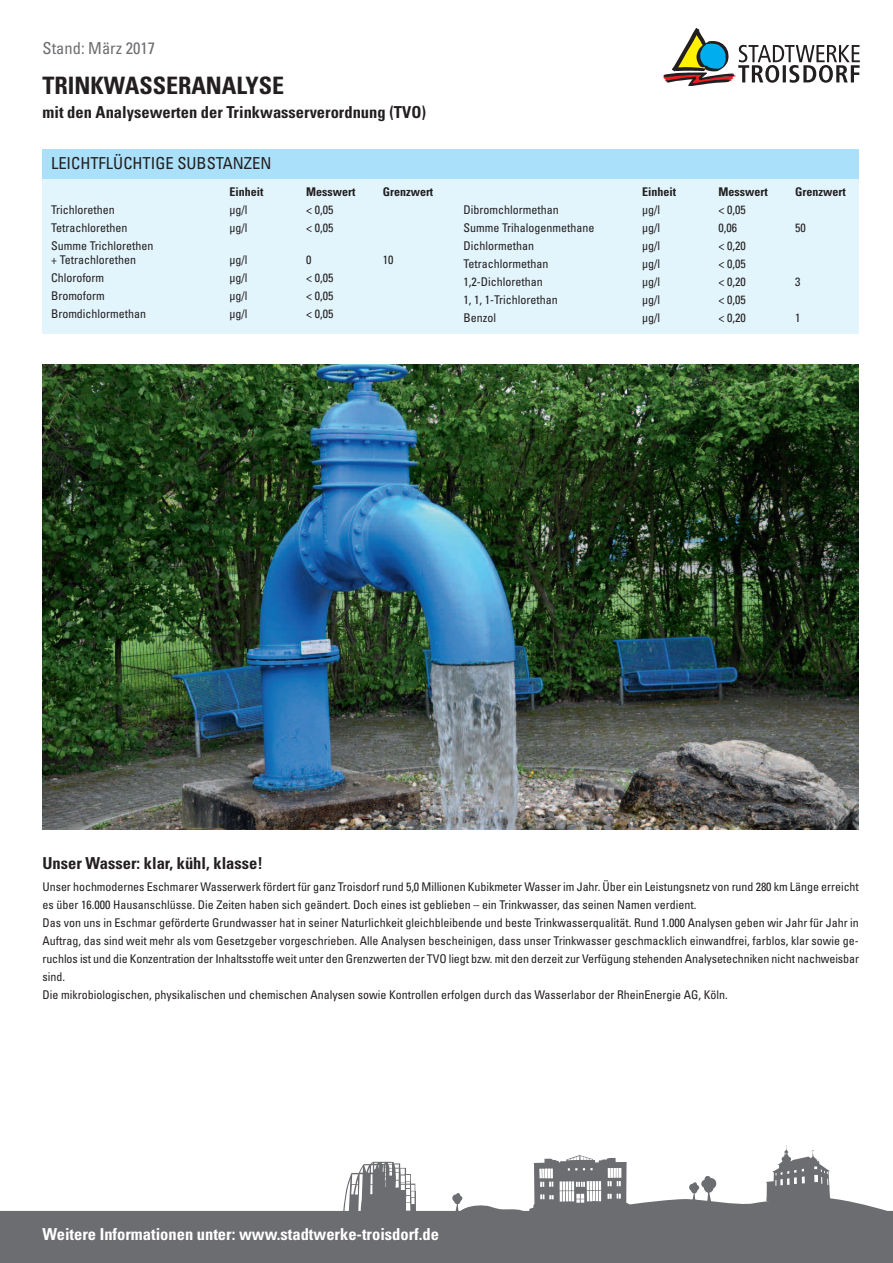
<style>
.page{position:relative;width:893px;height:1263px;background:#fff}
.page>*{position:absolute;margin:0;border:0;box-sizing:border-box;transform-origin:0 0}
.t1{font:700 condensed 24px "Univers";color:#231f20}
.t2{font:700 condensed 16.5px "Univers";color:#231f20}
.t3{font:700 condensed 16.5px "Univers";color:#fff}
.t4{font:condensed 16.5px "Univers";color:#231f20}
.t5{font:condensed 16.5px "Univers";color:#6c6d70}
.t6{font:condensed 12px/18px "Univers";color:#231f20}
.t7{font:700 condensed 12px "Univers";color:#231f20}
</style>
<div class="page">
<svg style="left:663px;top:28px;width:197px;height:57px"></svg>
<svg style="left:345px;top:1162px;width:71px;height:35px"></svg>
<svg style="left:0;top:1197px;width:893px;height:66px;background:#7e7f82"></svg>
<svg style="left:689px;top:1176px;width:28px;height:28px"></svg>
<svg style="left:452px;top:1193px;width:10px;height:19px"></svg>
<svg style="left:766px;top:1145px;width:64px;height:57px"></svg>
<svg style="left:529px;top:1155px;width:105px;height:61px"></svg>
<div style="left:43px;top:149px;width:816px;height:184px;background:#e2f4fc"></div>
<div style="left:43px;top:149px;width:816px;height:30px;background:#aae0f9"></div>
<img style="left:43px;top:365px;width:816px;height:465px">
<h2 class="t5" style="left:43px;top:43px;width:114px">Stand: März 2017</h2>
<h1 class="t1" style="left:43px;top:77px;width:243px">TRINKWASSERANALYSE</h1>
<h2 class="t2" style="left:43px;top:107px;width:385px">mit den Analysewerten der Trinkwasserverordnung (TVO)</h2>
<h2 class="t4" style="left:51px;top:157px;width:222px">LEICHTFLÜCHTIGE SUBSTANZEN</h2>
<p class="t7" style="left:230px;top:187px;width:35px">Einheit</p>
<p class="t7" style="left:306px;top:187px;width:51px">Messwert</p>
<p class="t7" style="left:383px;top:187px;width:52px">Grenzwert</p>
<p class="t6" style="left:51px;top:202px;width:65px">Trichlorethen</p>
<p class="t6" style="left:230px;top:202px;width:19px">µg/l</p>
<p class="t6" style="left:306px;top:202px;width:29px">&lt; 0,05</p>
<p class="t6" style="left:51px;top:220px;width:78px">Tetrachlorethen</p>
<p class="t6" style="left:230px;top:220px;width:19px">µg/l</p>
<p class="t6" style="left:306px;top:220px;width:29px">&lt; 0,05</p>
<p class="t6" style="left:51px;top:240px;width:104px;line-height:13.5px">Summe Trichlorethen + Tetrachlorethen</p>
<p class="t6" style="left:230px;top:251px;width:19px">µg/l</p>
<p class="t6" style="left:306px;top:251px;width:7px">0</p>
<p class="t6" style="left:383px;top:251px;width:12px">10</p>
<p class="t6" style="left:51px;top:269px;width:55px">Chloroform</p>
<p class="t6" style="left:230px;top:269px;width:19px">µg/l</p>
<p class="t6" style="left:306px;top:269px;width:29px">&lt; 0,05</p>
<p class="t6" style="left:51px;top:287px;width:55px">Bromoform</p>
<p class="t6" style="left:230px;top:287px;width:19px">µg/l</p>
<p class="t6" style="left:306px;top:287px;width:29px">&lt; 0,05</p>
<p class="t6" style="left:51px;top:305px;width:97px">Bromdichlormethan</p>
<p class="t6" style="left:230px;top:305px;width:19px">µg/l</p>
<p class="t6" style="left:306px;top:305px;width:29px">&lt; 0,05</p>
<p class="t7" style="left:642px;top:187px;width:35px">Einheit</p>
<p class="t7" style="left:719px;top:187px;width:51px">Messwert</p>
<p class="t7" style="left:795px;top:187px;width:52px">Grenzwert</p>
<p class="t6" style="left:463px;top:202px;width:97px">Dibromchlormethan</p>
<p class="t6" style="left:642px;top:202px;width:19px">µg/l</p>
<p class="t6" style="left:719px;top:202px;width:29px">&lt; 0,05</p>
<p class="t6" style="left:463px;top:220px;width:132px">Summe Trihalogenmethane</p>
<p class="t6" style="left:642px;top:220px;width:19px">µg/l</p>
<p class="t6" style="left:719px;top:220px;width:20px">0,06</p>
<p class="t6" style="left:795px;top:220px;width:12px">50</p>
<p class="t6" style="left:463px;top:238px;width:72px">Dichlormethan</p>
<p class="t6" style="left:642px;top:238px;width:19px">µg/l</p>
<p class="t6" style="left:719px;top:238px;width:29px">&lt; 0,20</p>
<p class="t6" style="left:463px;top:256px;width:86px">Tetrachlormethan</p>
<p class="t6" style="left:642px;top:256px;width:19px">µg/l</p>
<p class="t6" style="left:719px;top:256px;width:29px">&lt; 0,05</p>
<p class="t6" style="left:463px;top:274px;width:81px">1,2-Dichlorethan</p>
<p class="t6" style="left:642px;top:274px;width:19px">µg/l</p>
<p class="t6" style="left:719px;top:274px;width:29px">&lt; 0,20</p>
<p class="t6" style="left:795px;top:274px;width:7px">3</p>
<p class="t6" style="left:463px;top:292px;width:96px">1, 1, 1-Trichlorethan</p>
<p class="t6" style="left:642px;top:292px;width:19px">µg/l</p>
<p class="t6" style="left:719px;top:292px;width:29px">&lt; 0,05</p>
<p class="t6" style="left:463px;top:310px;width:34px">Benzol</p>
<p class="t6" style="left:642px;top:310px;width:19px">µg/l</p>
<p class="t6" style="left:719px;top:310px;width:29px">&lt; 0,20</p>
<p class="t6" style="left:795px;top:310px;width:7px">1</p>
<h2 class="t2" style="left:43px;top:857px;width:222px">Unser Wasser: klar, kühl, klasse!</h2>
<p class="t6" style="left:42px;top:878px;width:818px">Unser hochmodernes Eschmarer Wasserwerk fördert für ganz Troisdorf rund 5,0 Millionen Kubikmeter Wasser im Jahr. Über ein Leistungsnetz von rund 280 km Länge erreicht es über 16.000 Hausanschlüsse. Die Zeiten haben sich geändert. Doch eines ist geblieben – ein Trinkwasser, das seinen Namen verdient.<br>Das von uns in Eschmar geförderte Grundwasser hat in seiner Naturlichkeit gleichbleibende und beste Trinkwasserqualität. Rund 1.000 Analysen geben wir Jahr für Jahr in Auftrag, das sind weit mehr als vom Gesetzgeber vorgeschrieben. Alle Analysen bescheinigen, dass unser Trinkwasser geschmacklich einwandfrei, farblos, klar sowie ge&shy;ruchlos ist und die Konzentration der Inhaltsstoffe weit unter den Grenzwerten der TVO liegt bzw. mit den derzeit zur Verfügung stehenden Analysetechniken nicht nachweisbar sind.<br>Die mikrobiologischen, physikalischen und chemischen Analysen sowie Kontrollen erfolgen durch das Wasserlabor der RheinEnergie AG, Köln.</p>
<h2 class="t3" style="left:43px;top:1228px;width:398px">Weitere Informationen unter: www.stadtwerke-troisdorf.de</h2>
</div>
